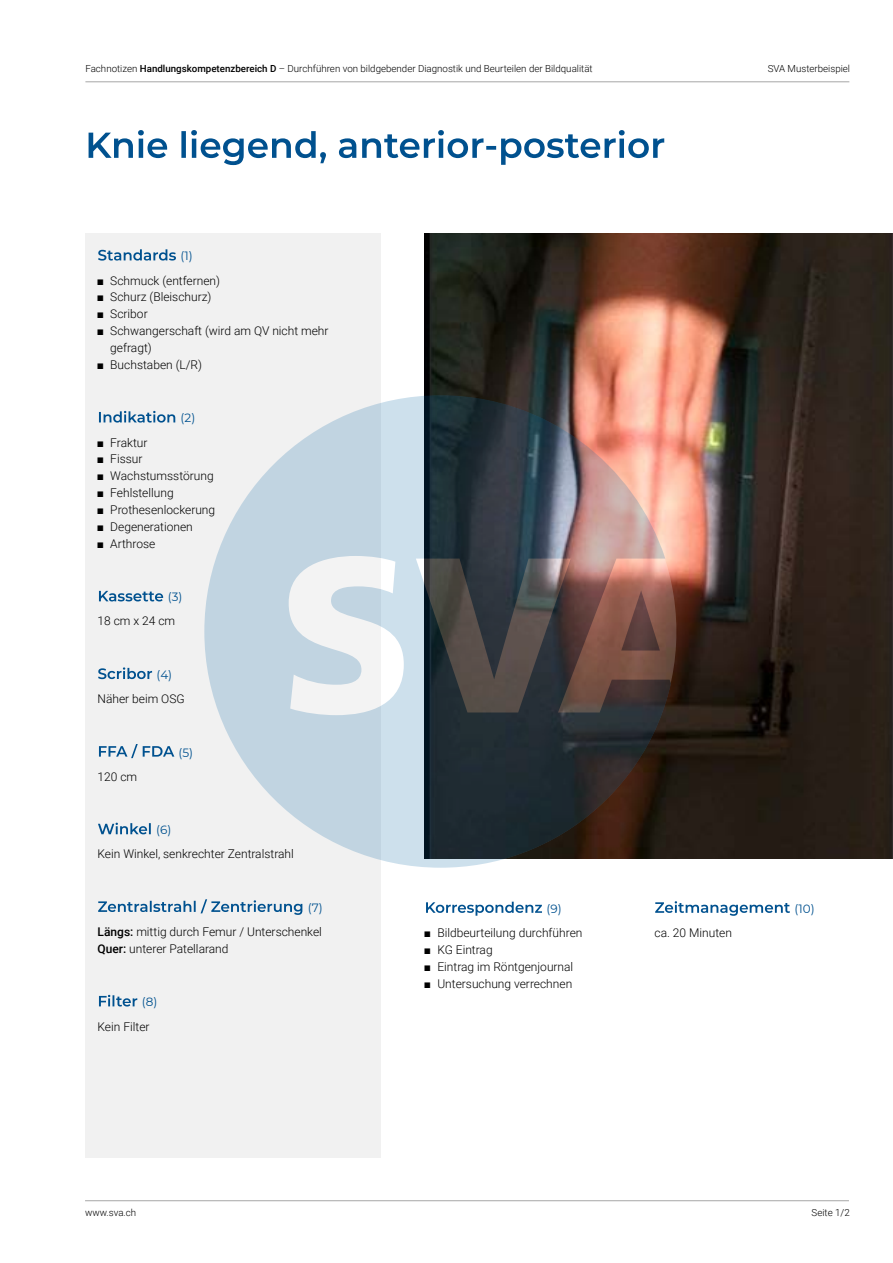
<style>
.page{position:relative;width:893px;height:1263px;background:#fff}
.page>*{position:absolute;margin:0;border:0;box-sizing:border-box;transform-origin:0 0}
.t1{font:300 12px/16.8px "Roboto";color:#000}
.t2{font:12px "Montserrat";color:#00518f}
.t3{font:300 9.75px "Roboto";color:#000}
.s1{font-weight:500}
.s2{font-family:"Arial";font-weight:400}
</style>
<div class="page">
<hr style="left:85px;top:81px;width:764px;height:1px;background:#b0b0b0">
<hr style="left:85px;top:1200px;width:764px;height:1px;background:#b0b0b0">
<svg style="left:89px;top:130px;width:575px;height:35px"></svg>
<div style="left:85px;top:234px;width:296px;height:924px;background:#f1f1f1"></div>
<svg style="left:98px;top:249px;width:78px;height:12px"></svg>
<svg style="left:99px;top:411px;width:76px;height:12px"></svg>
<svg style="left:99px;top:591px;width:64px;height:10px"></svg>
<svg style="left:98px;top:667px;width:54px;height:12px"></svg>
<svg style="left:99px;top:744px;width:75px;height:14px"></svg>
<svg style="left:98px;top:823px;width:53px;height:11px"></svg>
<svg style="left:98px;top:899px;width:204px;height:16px"></svg>
<svg style="left:99px;top:995px;width:38px;height:11px"></svg>
<img style="left:425px;top:234px;width:467px;height:624px">
<svg style="left:426px;top:902px;width:116px;height:14px"></svg>
<svg style="left:655px;top:901px;width:135px;height:15px"></svg>
<svg style="left:204px;top:395px;width:467px;height:473px"></svg>
<p class="t3" style="left:85px;top:62px;width:509px">Fachnotizen <span class="s1">Handlungskompetenzbereich D</span> – Durchführen von bildgebender Diagnostik und Beurteilen der Bildqualität</p>
<p class="t3" style="left:768px;top:62px;width:84px">SVA Musterbeispiel</p>
<p class="t2" style="left:180px;top:248px;width:14px">(1)</p>
<p class="t1" style="left:97px;top:271px;width:125px"><span class="s2">■</span> Schmuck (entfernen)</p>
<p class="t1" style="left:97px;top:288px;width:116px"><span class="s2">■</span> Schurz (Bleischurz)</p>
<p class="t1" style="left:97px;top:305px;width:53px"><span class="s2">■</span> Scribor</p>
<p class="t1" style="left:110px;top:322px;width:220px;text-indent:-14px"><span class="s2">■</span> Schwangerschaft (wird am QV nicht mehr gefragt)</p>
<p class="t1" style="left:97px;top:356px;width:107px"><span class="s2">■</span> Buchstaben (L/R)</p>
<p class="t2" style="left:181px;top:410px;width:16px">(2)</p>
<p class="t1" style="left:97px;top:433px;width:52px"><span class="s2">■</span> Fraktur</p>
<p class="t1" style="left:97px;top:450px;width:47px"><span class="s2">■</span> Fissur</p>
<p class="t1" style="left:97px;top:467px;width:118px"><span class="s2">■</span> Wachstumsstörung</p>
<p class="t1" style="left:97px;top:484px;width:79px"><span class="s2">■</span> Fehlstellung</p>
<p class="t1" style="left:97px;top:501px;width:120px"><span class="s2">■</span> Prothesenlockerung</p>
<p class="t1" style="left:97px;top:518px;width:98px"><span class="s2">■</span> Degenerationen</p>
<p class="t1" style="left:97px;top:535px;width:60px"><span class="s2">■</span> Arthrose</p>
<p class="t2" style="left:168px;top:589px;width:16px">(3)</p>
<p class="t1" style="left:98px;top:612px;width:79px">18 cm x 24 cm</p>
<p class="t2" style="left:157px;top:666px;width:17px">(4)</p>
<p class="t1" style="left:98px;top:690px;width:89px">Näher beim OSG</p>
<p class="t1" style="left:98px;top:768px;width:41px">120 cm</p>
<p class="t2" style="left:178px;top:744px;width:16px">(5)</p>
<p class="t2" style="left:156px;top:822px;width:17px">(6)</p>
<p class="t1" style="left:98px;top:845px;width:198px">Kein Winkel, senkrechter Zentralstrahl</p>
<p class="t2" style="left:308px;top:899px;width:16px">(7)</p>
<p class="t1" style="left:98px;top:923px;width:226px"><span class="s1">Längs:</span> mittig durch Femur / Unterschenkel<br><span class="s1">Quer:</span> unterer Patellarand</p>
<p class="t2" style="left:142px;top:994px;width:17px">(8)</p>
<p class="t1" style="left:98px;top:1017px;width:53px">Kein Filter</p>
<p class="t2" style="left:547px;top:900px;width:17px">(9)</p>
<p class="t1" style="left:424px;top:924px;width:160px"><span class="s2">■</span> Bildbeurteilung durchführen</p>
<p class="t1" style="left:424px;top:941px;width:70px"><span class="s2">■</span> KG Eintrag</p>
<p class="t1" style="left:424px;top:957px;width:151px"><span class="s2">■</span> Eintrag im Röntgenjournal</p>
<p class="t1" style="left:424px;top:974px;width:150px"><span class="s2">■</span> Untersuchung verrechnen</p>
<p class="t1" style="left:655px;top:924px;width:79px">ca. 20 Minuten</p>
<p class="t2" style="left:794px;top:900px;width:22px">(10)</p>
<p class="t3" style="left:85px;top:1205px;width:53px">www.sva.ch</p>
<p class="t3" style="left:844px;top:1205px;width:7px">1</p>
<p class="t3" style="left:812px;top:1205px;width:40px">Seite 1/2</p>
</div>
